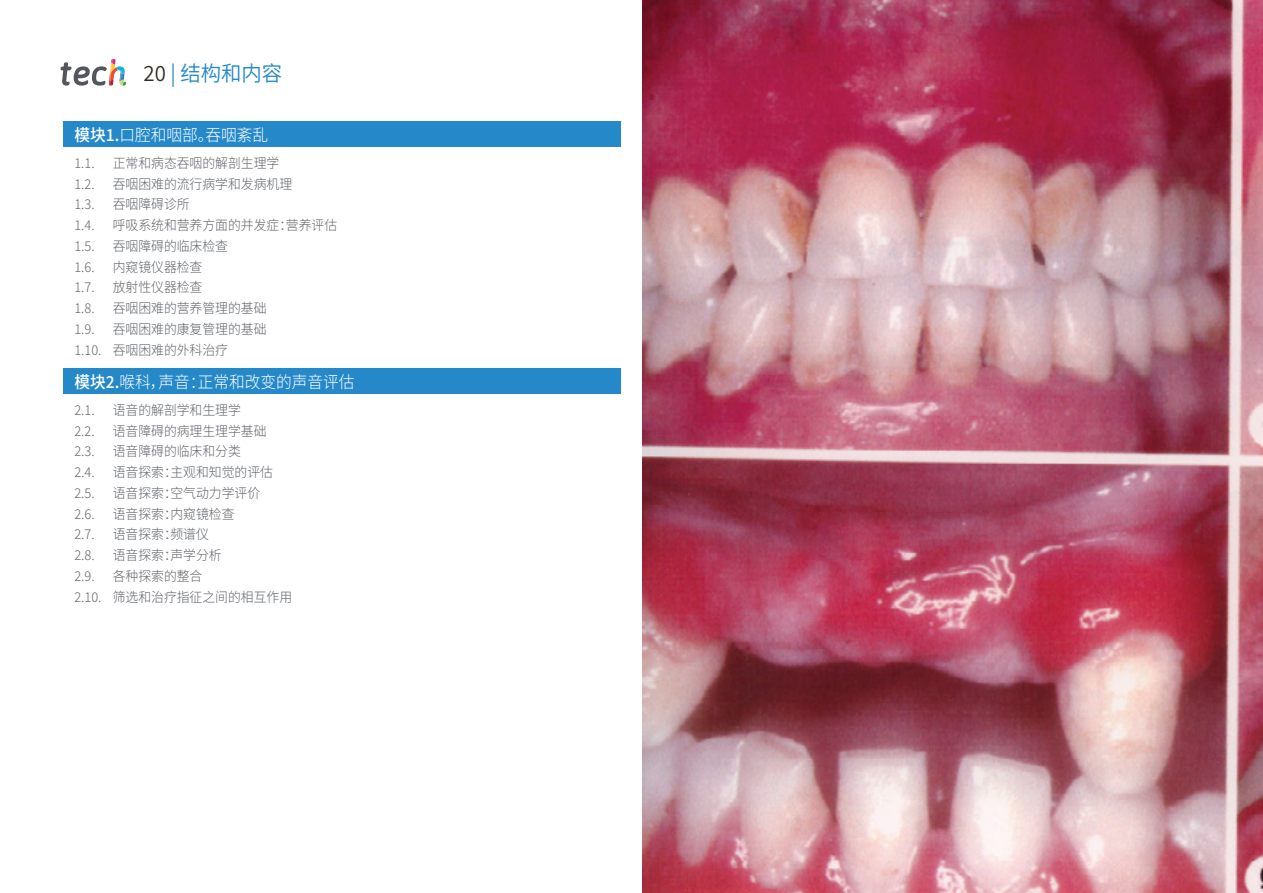
<style>
.page{position:relative;width:1263px;height:893px;background:#fff}
.page>*{position:absolute;margin:0;border:0;box-sizing:border-box;transform-origin:0 0}
.t1{font:21px "Source Han Sans CN";color:#2488c9}
.t2{font:300 16.5px "Source Han Sans CN";color:#fff;scale:.95 1}
.t3{font:300 13.5px/20.7px "Source Han Sans CN";color:#61646a;scale:.95 1}
.s1{color:#312e20}
.s2{font-weight:500}
</style>
<div class="page">
<div style="left:63px;top:121px;width:558px;height:26px;background:#2488c9"></div>
<div style="left:63px;top:368px;width:558px;height:26px;background:#2488c9"></div>
<img style="left:642px;top:0;width:621px;height:893px">
<svg style="left:61px;top:59px;width:65px;height:27px"></svg>
<h1 class="t1" style="left:144px;top:61px;width:140px"><span class="s1">20</span> | 结构和内容</h1>
<p class="t2" style="left:74px;top:125px;width:206px"><span class="s2">模块1.</span>口腔和咽部。吞咽紊乱</p>
<p class="t3" style="left:74px;top:153px;width:23px">1.1.</p>
<p class="t3" style="left:113px;top:153px;width:177px">正常和病态吞咽的解剖生理学</p>
<p class="t3" style="left:74px;top:174px;width:23px">1.2.</p>
<p class="t3" style="left:113px;top:174px;width:191px">吞咽困难的流行病学和发病机理</p>
<p class="t3" style="left:74px;top:194px;width:23px">1.3.</p>
<p class="t3" style="left:113px;top:194px;width:83px">吞咽障碍诊所</p>
<p class="t3" style="left:74px;top:215px;width:23px">1.4.</p>
<p class="t3" style="left:113px;top:215px;width:238px">呼吸系统和营养方面的并发症：营养评估</p>
<p class="t3" style="left:74px;top:236px;width:23px">1.5.</p>
<p class="t3" style="left:113px;top:236px;width:123px">吞咽障碍的临床检查</p>
<p class="t3" style="left:74px;top:257px;width:23px">1.6.</p>
<p class="t3" style="left:113px;top:257px;width:96px">内窥镜仪器检查</p>
<p class="t3" style="left:74px;top:277px;width:23px">1.7.</p>
<p class="t3" style="left:113px;top:277px;width:96px">放射性仪器检查</p>
<p class="t3" style="left:74px;top:298px;width:23px">1.8.</p>
<p class="t3" style="left:113px;top:298px;width:163px">吞咽困难的营养管理的基础</p>
<p class="t3" style="left:74px;top:319px;width:23px">1.9.</p>
<p class="t3" style="left:74px;top:319px;width:204px;text-indent:38px">吞咽困难的康复管理的基础<br>1.10. 吞咽困难的外科治疗</p>
<p class="t2" style="left:74px;top:372px;width:296px"><span class="s2">模块2.</span>喉科，声音：正常和改变的声音评估</p>
<p class="t3" style="left:74px;top:400px;width:23px">2.1.</p>
<p class="t3" style="left:113px;top:400px;width:137px">语音的解剖学和生理学</p>
<p class="t3" style="left:74px;top:421px;width:23px">2.2.</p>
<p class="t3" style="left:113px;top:421px;width:163px">语音障碍的病理生理学基础</p>
<p class="t3" style="left:74px;top:441px;width:23px">2.3.</p>
<p class="t3" style="left:113px;top:441px;width:137px">语音障碍的临床和分类</p>
<p class="t3" style="left:74px;top:462px;width:23px">2.4.</p>
<p class="t3" style="left:113px;top:462px;width:170px">语音探索：主观和知觉的评估</p>
<p class="t3" style="left:74px;top:483px;width:23px">2.5.</p>
<p class="t3" style="left:113px;top:483px;width:157px">语音探索：空气动力学评价</p>
<p class="t3" style="left:74px;top:504px;width:23px">2.6.</p>
<p class="t3" style="left:113px;top:504px;width:130px">语音探索：内窥镜检查</p>
<p class="t3" style="left:74px;top:524px;width:23px">2.7.</p>
<p class="t3" style="left:113px;top:524px;width:103px">语音探索：频谱仪</p>
<p class="t3" style="left:74px;top:545px;width:23px">2.8.</p>
<p class="t3" style="left:113px;top:545px;width:116px">语音探索：声学分析</p>
<p class="t3" style="left:74px;top:566px;width:23px">2.9.</p>
<p class="t3" style="left:74px;top:566px;width:231px;text-indent:38px">各种探索的整合<br>2.10. 筛选和治疗指征之间的相互作用</p>
</div>
